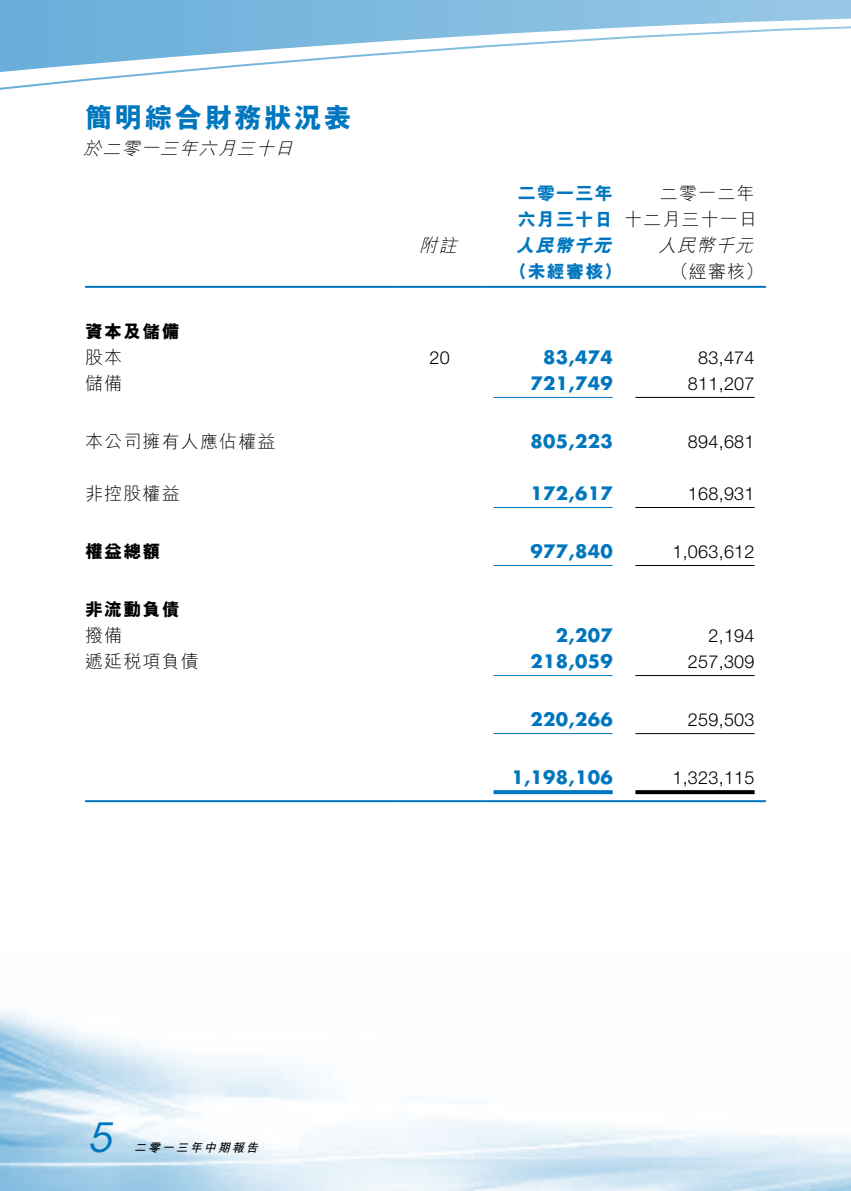
<style>
.page{position:relative;width:851px;height:1191px;background:#fff}
.page>*{position:absolute;margin:0;border:0;box-sizing:border-box;transform-origin:0 0}
.t1{font:italic 40px "ITC Avant Garde Std";color:#0076bf}
.t2{font:800 28px "M Hei HK";letter-spacing:.065em;color:#0076bf}
._01_Body_Text{font:300 18px "Helvetica Neue LT Std";letter-spacing:.015em;color:#000}
._01_Body_Text-2{font:700 18px "Futura Std";letter-spacing:.015em;color:#0076bf}
._01_Body_Text-3{font:300 18px "M Hei HK";letter-spacing:.065em;color:#000}
._01_Body_Text-4{font:italic 300 18px "M Hei HK";color:#000}
._01_Body_Text-5{font:800 18px "M Hei HK";letter-spacing:.065em;color:#0076bf}
._01_Body_Text-6{font:800 18px "M Hei HK";letter-spacing:.065em;color:#000}
._01_Body_Text-7{font:italic 800 18px "M Hei HK";color:#0076bf}
.t3{font:italic 700 12px "M Hei HK";color:#000}
</style>
<div class="page">
<svg style="left:850px;top:0;width:1px;height:29px"></svg>
<img style="left:0;top:1010px;width:850px;height:181px">
<svg style="left:0;top:0;width:850px;height:90px"></svg>
<hr style="left:85px;top:286px;width:312px;height:2px;background:#0076bf">
<hr style="left:397px;top:286px;width:85px;height:2px;background:#0076bf">
<hr style="left:482px;top:286px;width:142px;height:2px;background:#0076bf">
<hr style="left:624px;top:286px;width:141px;height:2px;background:#0076bf">
<hr style="left:493px;top:397px;width:119px;height:1px;background:#0076bf">
<hr style="left:635px;top:397px;width:119px;height:1px;background:#000">
<hr style="left:493px;top:507px;width:119px;height:1px;background:#0076bf">
<hr style="left:635px;top:507px;width:119px;height:1px;background:#000">
<hr style="left:493px;top:565px;width:119px;height:1px;background:#0076bf">
<hr style="left:635px;top:565px;width:119px;height:1px;background:#000">
<hr style="left:493px;top:675px;width:119px;height:1px;background:#0076bf">
<hr style="left:635px;top:675px;width:119px;height:1px;background:#000">
<hr style="left:493px;top:733px;width:119px;height:1px;background:#0076bf">
<hr style="left:635px;top:733px;width:119px;height:1px;background:#000">
<svg style="left:493px;top:790px;width:119px;height:4px"></svg>
<svg style="left:635px;top:790px;width:119px;height:4px"></svg>
<hr style="left:85px;top:800px;width:312px;height:2px;background:#0076bf">
<hr style="left:397px;top:800px;width:85px;height:2px;background:#0076bf">
<hr style="left:482px;top:800px;width:142px;height:2px;background:#0076bf">
<hr style="left:624px;top:800px;width:141px;height:2px;background:#0076bf">
<h2 class="t2" style="left:85px;top:103px;width:268px">簡明綜合財務狀況表</h2>
<p class="_01_Body_Text-4" style="left:83px;top:139px;width:216px">於二零一三年六月三十日</p>
<p class="_01_Body_Text-4" style="left:419px;top:236px;width:43px">附註</p>
<p class="_01_Body_Text-5" style="left:517px;top:184px;width:96px">二零一三年</p>
<p class="_01_Body_Text-5" style="left:517px;top:210px;width:96px">六月三十日</p>
<p class="_01_Body_Text-7" style="left:516px;top:236px;width:101px">人民幣千元</p>
<p class="_01_Body_Text-3" style="left:659px;top:184px;width:96px">二零一二年</p>
<p class="_01_Body_Text-3" style="left:624px;top:210px;width:134px">十二月三十一日</p>
<p class="_01_Body_Text-4" style="left:658px;top:236px;width:101px">人民幣千元</p>
<p class="_01_Body_Text-5" style="left:509px;top:262px;width:114px">（未經審核）</p>
<p class="_01_Body_Text-3" style="left:670px;top:262px;width:94px">（經審核(</p>
<p class="_01_Body_Text-6" style="left:85px;top:322px;width:96px">資本及儲備</p>
<p class="_01_Body_Text-3" style="left:85px;top:348px;width:39px">股本</p>
<p class="_01_Body_Text" style="left:429px;top:346px;width:22px">20</p>
<p class="_01_Body_Text-2" style="left:543px;top:345px;width:71px">83,474</p>
<p class="_01_Body_Text" style="left:698px;top:346px;width:58px">83,474</p>
<p class="_01_Body_Text-3" style="left:85px;top:374px;width:39px">儲備</p>
<p class="_01_Body_Text-2" style="left:530px;top:371px;width:84px">721,749</p>
<p class="_01_Body_Text" style="left:687px;top:372px;width:68px">811,207</p>
<p class="_01_Body_Text-3" style="left:85px;top:432px;width:192px">本公司擁有人應佔權益</p>
<p class="_01_Body_Text-2" style="left:530px;top:429px;width:84px">805,223</p>
<p class="_01_Body_Text" style="left:687px;top:430px;width:68px">894,681</p>
<p class="_01_Body_Text-3" style="left:85px;top:484px;width:96px">非控股權益</p>
<p class="_01_Body_Text-2" style="left:530px;top:481px;width:84px">172,617</p>
<p class="_01_Body_Text" style="left:687px;top:482px;width:68px">168,931</p>
<p class="_01_Body_Text-6" style="left:85px;top:542px;width:77px">權益總額</p>
<p class="_01_Body_Text-2" style="left:530px;top:539px;width:84px">977,840</p>
<p class="_01_Body_Text" style="left:672px;top:540px;width:84px">1,063,612</p>
<p class="_01_Body_Text-6" style="left:85px;top:600px;width:96px">非流動負債</p>
<p class="_01_Body_Text-3" style="left:85px;top:626px;width:39px">撥備</p>
<p class="_01_Body_Text-2" style="left:555px;top:623px;width:58px">2,207</p>
<p class="_01_Body_Text" style="left:708px;top:624px;width:48px">2,194</p>
<p class="_01_Body_Text-3" style="left:85px;top:652px;width:115px">遞延稅項負債</p>
<p class="_01_Body_Text-2" style="left:530px;top:649px;width:84px">218,059</p>
<p class="_01_Body_Text" style="left:687px;top:650px;width:68px">257,309</p>
<p class="_01_Body_Text-2" style="left:530px;top:707px;width:84px">220,266</p>
<p class="_01_Body_Text" style="left:687px;top:708px;width:68px">259,503</p>
<p class="_01_Body_Text-2" style="left:511px;top:765px;width:103px">1,198,106</p>
<p class="_01_Body_Text" style="left:672px;top:766px;width:84px">1,323,115</p>
<h1 class="t1" style="left:88px;top:1113px;width:25px">5</h1>
<p class="t3" style="left:134px;top:1138px;width:129px">二零一三年中期報告</p>
</div>
